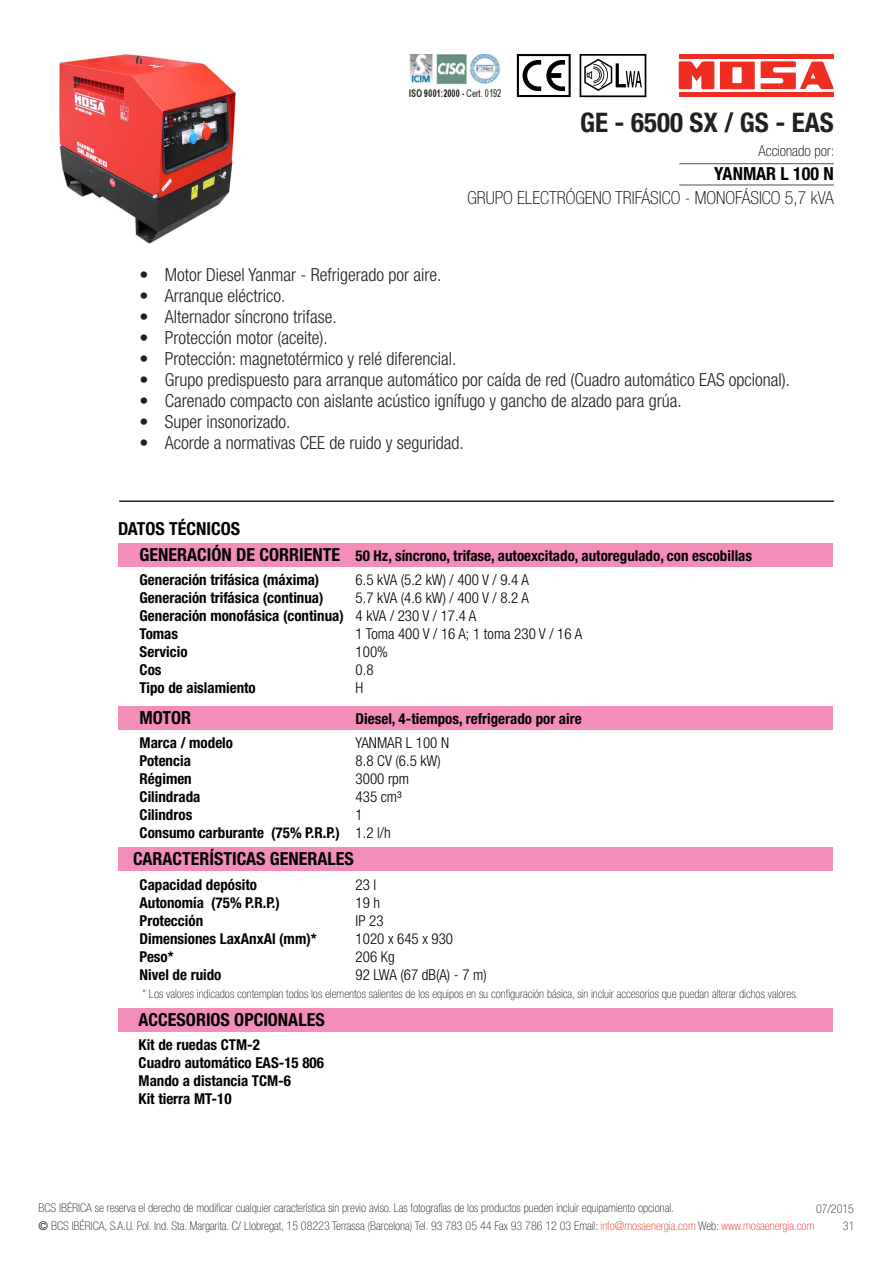
<style>
.page{position:relative;width:893px;height:1263px;background:#fff}
.page>*{position:absolute;margin:0;border:0;box-sizing:border-box;transform-origin:0 0}
.t1{font:700 condensed 27px "Helvetica Neue LT Std";color:#231f20}
.t2{font:300 condensed 18px "Helvetica Neue LT Std";color:#231f20}
.t3{font:700 condensed 18px "Helvetica Neue LT Std";color:#000}
.t4{font:100 condensed 18px "Helvetica Neue LT Std";color:#000}
.t5{font:700 condensed 15px/18px "Helvetica Neue LT Std";color:#000}
.t6{font:300 condensed 15px/18px "Helvetica Neue LT Std";color:#000}
.t7{font:100 condensed 15px "Helvetica Neue LT Std";color:#000}
.t8{font:100 condensed 12px/18px "Helvetica Neue LT Std";color:#231f20}
.s1{font-weight:100}
.s2{font-size:18px}
.s3{font-weight:700}
.s4{font-weight:300}
.s5{font-weight:400}
.s6{color:#ee2e22}
</style>
<div class="page">
<img style="left:409px;top:54px;width:92px;height:42px">
<svg style="left:580px;top:54px;width:66px;height:43px"></svg>
<svg style="left:517px;top:54px;width:54px;height:43px"></svg>
<img style="left:59px;top:54px;width:177px;height:190px">
<hr style="left:679px;top:163px;width:155px;height:1px;background:#45555f">
<hr style="left:679px;top:185px;width:155px;height:1px;background:#45555f">
<hr style="left:679px;top:54px;width:155px;height:4px;background:#ee2e22">
<hr style="left:679px;top:93px;width:155px;height:4px;background:#ee2e22">
<svg style="left:720px;top:62px;width:35px;height:27px"></svg>
<svg style="left:679px;top:61px;width:35px;height:28px"></svg>
<svg style="left:761px;top:61px;width:73px;height:28px"></svg>
<hr style="left:119px;top:500px;width:715px;height:2px;background:#231f20">
<div style="left:118px;top:543px;width:715px;height:24px;background:#f38eba"></div>
<div style="left:118px;top:706px;width:715px;height:23px;background:#f38eba"></div>
<div style="left:118px;top:847px;width:715px;height:24px;background:#f38eba"></div>
<div style="left:118px;top:1009px;width:715px;height:23px;background:#f38eba"></div>
<h1 class="t1" style="left:580px;top:106px;width:255px">GE - 6500 SX / GS - EAS</h1>
<p class="t7" style="left:759px;top:142px;width:77px">Accionado por:</p>
<p class="t3" style="left:714px;top:162px;width:121px">YANMAR L 100 N</p>
<p class="t4" style="left:467px;top:187px;width:368px">GRUPO ELECTRÓGENO TRIFÁSICO - MONOFÁSICO 5,7 kVA</p>
<p class="t2" style="left:139px;top:264px;width:304px"><span class="s1">•</span> Motor Diesel Yanmar - Refrigerado por aire.</p>
<p class="t2" style="left:139px;top:285px;width:148px"><span class="s1">•</span> Arranque eléctrico.</p>
<p class="t2" style="left:139px;top:306px;width:199px"><span class="s1">•</span> Alternador síncrono trifase.</p>
<p class="t2" style="left:139px;top:327px;width:190px"><span class="s1">•</span> Protección motor (aceite).</p>
<p class="t2" style="left:139px;top:348px;width:318px"><span class="s1">•</span> Protección: magnetotérmico y relé diferencial.</p>
<p class="t2" style="left:139px;top:369px;width:652px"><span class="s1">•</span> Grupo predispuesto para arranque automático por caída de red (Cuadro automático EAS opcional).</p>
<p class="t2" style="left:139px;top:390px;width:544px"><span class="s1">•</span> Carenado compacto con aislante acústico ignífugo y gancho de alzado para grúa.</p>
<p class="t2" style="left:139px;top:411px;width:153px"><span class="s1">•</span> Super insonorizado.</p>
<p class="t2" style="left:139px;top:432px;width:326px"><span class="s1">•</span> Acorde a normativas CEE de ruido y seguridad.</p>
<p class="t3" style="left:118px;top:518px;width:124px">DATOS TÉCNICOS</p>
<p class="t5" style="left:140px;top:544px;width:614px;line-height:23.9px"><span class="s2">GENERACIÓN DE CORRIENTE</span> 50 Hz, síncrono, trifase, autoexcitado, autoregulado, con escobillas<br>Generación trifásica (máxima)</p>
<p class="t6" style="left:356px;top:571px;width:175px">6.5 kVA (5.2 kW) / 400 V / 9.4 A</p>
<p class="t5" style="left:140px;top:588px;width:185px">Generación trifásica (continua)</p>
<p class="t6" style="left:140px;top:589px;width:391px;text-indent:216px">5.7 kVA (4.6 kW) / 400 V / 8.2 A<br><span class="s3">Generación monofásica (continua)</span> 4 kVA / 230 V / 17.4 A<br><span class="s3">Tomas</span></p>
<p class="t6" style="left:356px;top:625px;width:228px">1 Toma 400 V / 16 A; 1 toma 230 V / 16 A</p>
<p class="t5" style="left:140px;top:642px;width:49px">Servicio</p>
<p class="t6" style="left:356px;top:643px;width:34px">100%</p>
<p class="t5" style="left:140px;top:660px;width:23px">Cos</p>
<p class="t6" style="left:356px;top:661px;width:19px">0.8</p>
<p class="t5" style="left:140px;top:678px;width:118px">Tipo de aislamiento</p>
<p class="t6" style="left:356px;top:679px;width:9px">H</p>
<p class="t3" style="left:140px;top:706px;width:53px">MOTOR</p>
<p class="t5" style="left:356px;top:709px;width:228px">Diesel, 4-tiempos, refrigerado por aire</p>
<p class="t5" style="left:140px;top:733px;width:95px">Marca / modelo</p>
<p class="t6" style="left:356px;top:733px;width:95px">YANMAR L 100 N</p>
<p class="t5" style="left:140px;top:751px;width:53px">Potencia</p>
<p class="t6" style="left:356px;top:751px;width:87px">8.8 CV (6.5 kW)</p>
<p class="t5" style="left:140px;top:769px;width:54px">Régimen</p>
<p class="t6" style="left:356px;top:769px;width:55px">3000 rpm</p>
<p class="t5" style="left:140px;top:787px;width:62px">Cilindrada</p>
<p class="t6" style="left:356px;top:787px;width:48px">435 cm³</p>
<p class="t5" style="left:140px;top:805px;width:54px">Cilindros</p>
<p class="t5" style="left:140px;top:805px;width:253px;text-indent:216px"><span class="s4">1<br></span>Consumo carburante (75% P.R.P.) <span class="s4">1.2 l/h</span></p>
<p class="t3" style="left:133px;top:848px;width:222px">CARACTERÍSTICAS GENERALES</p>
<p class="t5" style="left:140px;top:875px;width:119px">Capacidad depósito</p>
<p class="t6" style="left:356px;top:875px;width:22px">23 l</p>
<p class="t5" style="left:140px;top:893px;width:142px">Autonomía (75% P.R.P.)</p>
<p class="t6" style="left:356px;top:893px;width:26px">19 h</p>
<p class="t5" style="left:140px;top:911px;width:65px">Protección</p>
<p class="t6" style="left:356px;top:911px;width:29px">IP 23</p>
<p class="t5" style="left:140px;top:929px;width:179px">Dimensiones LaxAnxAl (mm)*</p>
<p class="t6" style="left:356px;top:929px;width:99px">1020 x 645 x 930</p>
<p class="t5" style="left:140px;top:947px;width:36px">Peso*</p>
<p class="t6" style="left:356px;top:947px;width:41px">206 Kg</p>
<p class="t5" style="left:140px;top:965px;width:83px">Nivel de ruido</p>
<p class="t6" style="left:356px;top:965px;width:133px">92 LWA (67 dB(A) - 7 m)</p>
<p class="t8" style="left:142px;top:985px;width:657px">* Los valores indicados contemplan todos los elementos salientes de los equipos en su configuración básica, sin incluir accesorios que puedan alterar dichos valores.</p>
<p class="t3" style="left:139px;top:1009px;width:188px">ACCESORIOS OPCIONALES</p>
<p class="t5" style="left:139px;top:1036px;width:187px">Kit de ruedas CTM-2<br>Cuadro automático EAS-15 806<br>Mando a distancia TCM-6<br>Kit tierra MT-10</p>
<p class="t8" style="left:39px;top:1199px;width:777px">BCS IBÉRICA se reserva el derecho de modificar cualquier característica sin previo aviso. Las fotografías de los productos pueden incluir equipamiento opcional.<br><span class="s5">©</span> BCS IBÉRICA, S.A.U. Pol. Ind. Sta. Margarita. C/ Llobregat, 15 08223 Terrassa (Barcelona) Tel. 93 783 05 44 Fax 93 786 12 03 Email: <span class="s6">info@mosaenergia.com</span> Web: <span class="s6">www.mosaenergia.com</span></p>
<p class="t8" style="left:816px;top:1199px;width:39px">07/2015</p>
<p class="t8" style="left:843px;top:1216px;width:13px">31</p>
</div>
